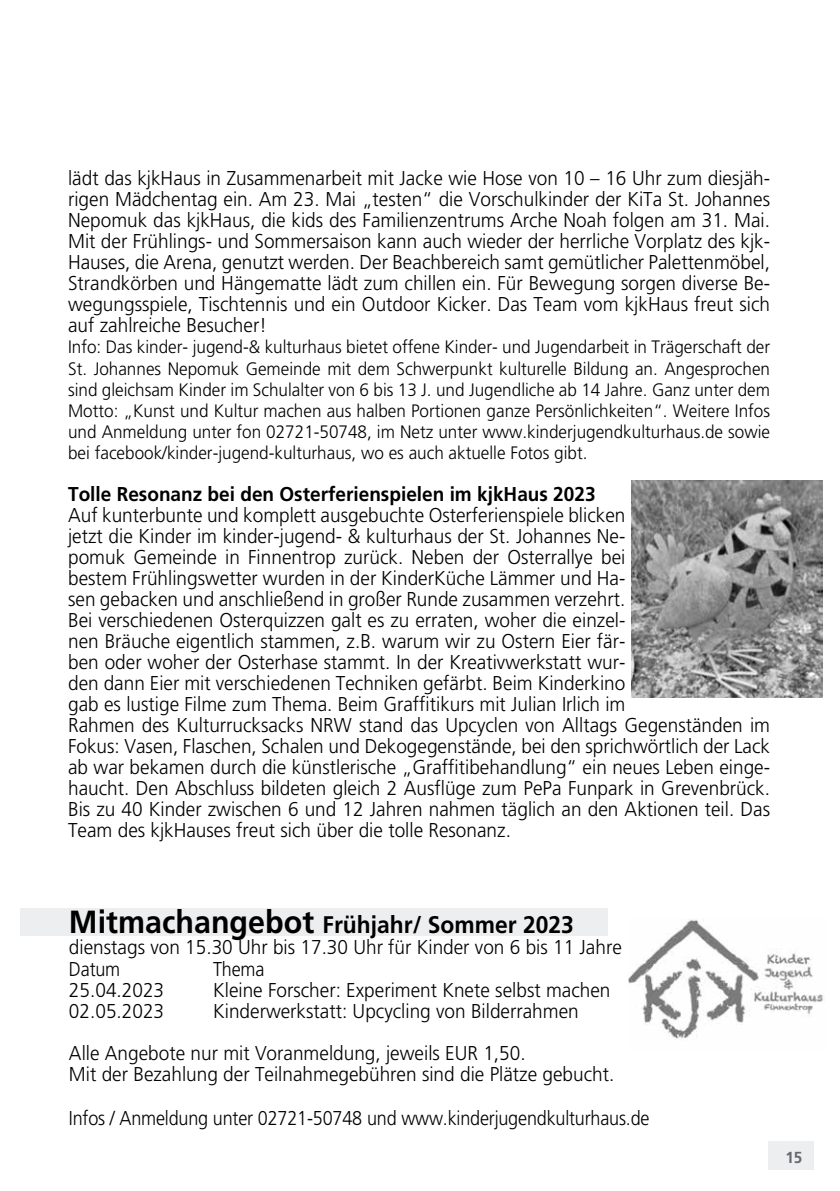
<style>
.page{position:relative;width:840px;height:1191px;background:#fff}
.page>*{position:absolute;margin:0;border:0;box-sizing:border-box;transform-origin:0 0}
.t1{font:700 24px "Frutiger";color:#000;scale:.95 1}
.t2{font:300 20px/21px "Frutiger";color:#000;scale:.95 1}
.t3{font:300 20px "Frutiger";color:#000;scale:.9 1}
.t4{font:700 20px "Frutiger";color:#000;scale:.95 1}
.t5{font:300 18px/21px "Frutiger";color:#000;text-align:justify;scale:.95 1}
.t6{font:700 16px "Frutiger";color:#68676c;scale:.95 1}
.s1{font-size:32px}
</style>
<div class="page">
<div style="left:20px;top:908px;width:588px;height:27px;background:#edeeef"></div>
<div style="left:767px;top:1141px;width:46px;height:28px;background:#edeeef"></div>
<img style="left:628px;top:918px;width:196px;height:121px">
<img style="left:631px;top:480px;width:191px;height:217px">
<p class="t2" style="left:68px;top:168px;width:740px;text-align:justify">lädt das kjkHaus in Zusammenarbeit mit Jacke wie Hose von 10 – 16 Uhr zum diesjäh&shy;rigen Mädchentag ein. Am 23. Mai „testen“ die Vorschulkinder der KiTa St. Johannes Nepomuk das kjkHaus, die kids des Familienzentrums Arche Noah folgen am 31. Mai.<br>Mit der Frühlings- und Sommersaison kann auch wieder der herrliche Vorplatz des kjk-Hauses, die Arena, genutzt werden. Der Beachbereich samt gemütlicher Palettenmöbel, Strandkörben und Hängematte lädt zum chillen ein. Für Bewegung sorgen diverse Be&shy;wegungsspiele, Tischtennis und ein Outdoor Kicker. Das Team vom kjkHaus freut sich auf zahlreiche Besucher!</p>
<p class="t5" style="left:68px;top:337px;width:740px">Info: Das kinder- jugend-&amp; kulturhaus bietet offene Kinder- und Jugendarbeit in Trägerschaft der St. Johannes Nepomuk Gemeinde mit dem Schwerpunkt kulturelle Bildung an. Angesprochen sind gleichsam Kinder im Schulalter von 6 bis 13 J. und Jugendliche ab 14 Jahre. Ganz unter dem Motto: „Kunst und Kultur machen aus halben Portionen ganze Persönlichkeiten“. Weitere Infos und Anmeldung unter fon 02721-50748, im Netz unter www.kinderjugendkulturhaus.de sowie bei facebook/kinder-jugend-kulturhaus, wo es auch aktuelle Fotos gibt.</p>
<p class="t4" style="left:68px;top:482px;width:556px">Tolle Resonanz bei den Osterferienspielen im kjkHaus 2023</p>
<p class="t2" style="left:68px;top:504px;width:740px">Auf kunterbunte und komplett ausgebuchte Osterferienspiele blicken<br>jetzt die Kinder im kinder-jugend- &amp; kulturhaus der St. Johannes Ne-<br>pomuk Gemeinde in Finnentrop zurück. Neben der Osterrallye bei<br>bestem Frühlingswetter wurden in der KinderKüche Lämmer und Ha-<br>sen gebacken und anschließend in großer Runde zusammen verzehrt.<br>Bei verschiedenen Osterquizzen galt es zu erraten, woher die einzel-<br>nen Bräuche eigentlich stammen, z.B. warum wir zu Ostern Eier fär-<br>ben oder woher der Osterhase stammt. In der Kreativwerkstatt wur-<br>den dann Eier mit verschiedenen Techniken gefärbt. Beim Kinderkino<br>gab es lustige Filme zum Thema. Beim Graffitikurs mit Julian Irlich im<br>Rahmen des Kulturrucksacks NRW stand das Upcyclen von Alltags Gegenständen im Fokus: Vasen, Flaschen, Schalen und Dekogegenstände, bei den sprichwörtlich der Lack ab war bekamen durch die künstlerische „Graffitibehandlung“ ein neues Leben einge&shy;haucht. Den Abschluss bildeten gleich 2 Ausflüge zum PePa Funpark in Grevenbrück.<br>Bis zu 40 Kinder zwischen 6 und 12 Jahren nahmen täglich an den Aktionen teil. Das Team des kjkHauses freut sich über die tolle Resonanz.</p>
<p class="t1" style="left:69px;top:910px;width:532px"><span class="s1">Mitmachangebot</span> Frühjahr/ Sommer 2023</p>
<p class="t2" style="left:69px;top:936px;width:583px;line-height:22px">dienstags von 15.30 Uhr bis 17.30 Uhr für Kinder von 6 bis 11 Jahre<br>Datum</p>
<p class="t3" style="left:213px;top:957px;width:58px">Thema</p>
<p class="t2" style="left:69px;top:979px;width:102px">25.04.2023</p>
<p class="t2" style="left:213px;top:979px;width:419px">Kleine Forscher: Experiment Knete selbst machen</p>
<p class="t2" style="left:69px;top:1000px;width:102px">02.05.2023</p>
<p class="t2" style="left:69px;top:990px;width:538px;line-height:42px;text-indent:144px">Kinderwerkstatt: Upcycling von Bilderrahmen<br>Alle Angebote nur mit Voranmeldung, jeweils EUR 1,50.</p>
<p class="t2" style="left:69px;top:1063px;width:575px">Mit der Bezahlung der Teilnahmegebühren sind die Plätze gebucht.</p>
<p class="t3" style="left:69px;top:1106px;width:646px">Infos / Anmeldung unter 02721-50748 und www.kinderjugendkulturhaus.de</p>
<p class="t6" style="left:784px;top:1148px;width:19px">15</p>
</div>
